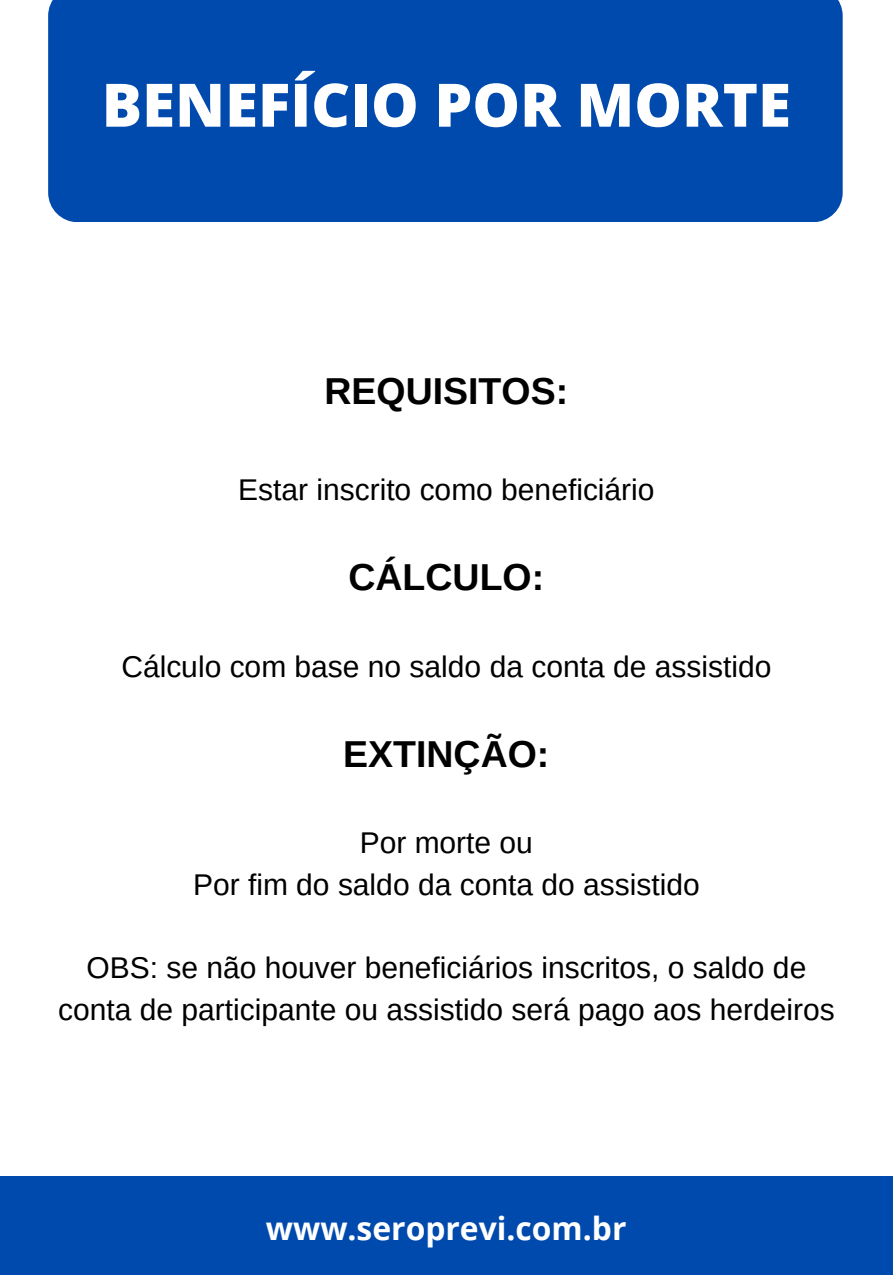
<style>
.page{position:relative;width:893px;height:1276px;background:#fff}
.page>*{position:absolute;margin:0;border:0;box-sizing:border-box;transform-origin:0 0}
.t1{font:800 60px "Open Sans";color:#fff}
.t2{font:700 37.5px "Arimo";color:#000}
.t3{font:700 31.8px "Open Sans";color:#fff}
.t4{font:30px/41.5px "Arimo";color:#000;text-align:center}
</style>
<div class="page">
<div style="left:0;top:1176px;width:892px;height:99px;background:#004aad"></div>
<div style="left:48px;top:0;width:794px;height:222px;background:#004aad"></div>
<h1 class="t1" style="left:102px;top:63px;width:690px">BENEFÍCIO POR MORTE</h1>
<p class="t2" style="left:324px;top:370px;width:245px">REQUISITOS:</p>
<p class="t4" style="left:238px;top:469px;width:418px">Estar inscrito como beneficiário</p>
<p class="t2" style="left:348px;top:556px;width:197px">CÁLCULO:</p>
<p class="t4" style="left:121px;top:645px;width:651px">Cálculo com base no saldo da conta de assistido</p>
<p class="t2" style="left:343px;top:733px;width:208px">EXTINÇÃO:</p>
<p class="t4" style="left:193px;top:822px;width:508px">Por morte ou<br>Por fim do saldo da conta do assistido</p>
<p class="t4" style="left:58px;top:947px;width:778px">OBS: se não houver beneficiários inscritos, o saldo de conta de participante ou assistido será pago aos herdeiros</p>
<p class="t3" style="left:266px;top:1205px;width:362px">www.seroprevi.com.br</p>
</div>
